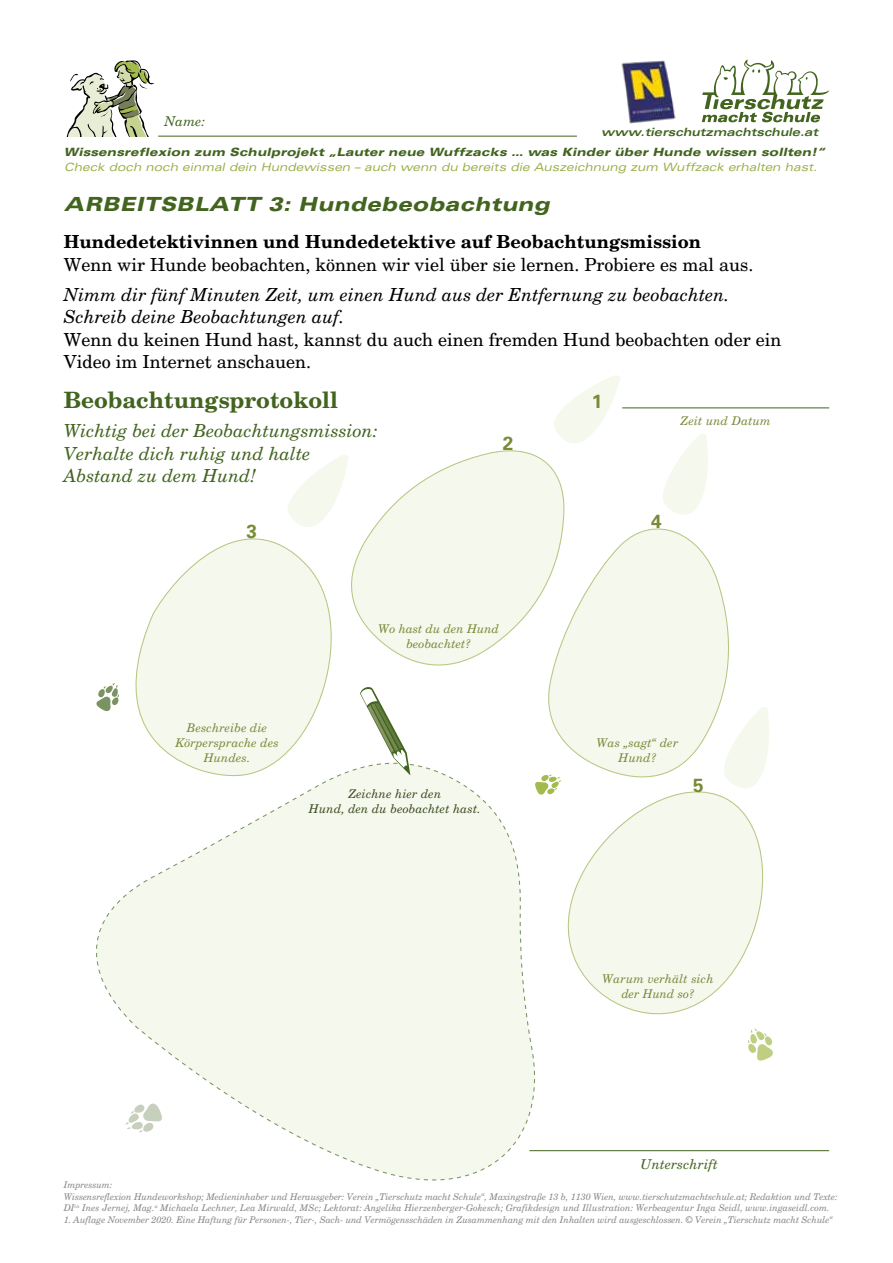
<style>
.page{position:relative;width:893px;height:1263px;background:#fff}
.page>*{position:absolute;margin:0;border:0;box-sizing:border-box;transform-origin:0 0}
.t1{font:700 22.5px "New Century Schlbk";color:#42641f}
.t2{font:italic 900 expanded 19.5px "Univers";letter-spacing:.02em;color:#42641f}
.t3{font:700 18.9px "Univers";color:#788b39}
.t4{font:18px/22.5px "New Century Schlbk";color:#000}
.t5{font:italic 18px/22.5px "New Century Schlbk";color:#000}
.t6{font:italic 18px/22.5px "New Century Schlbk";color:#42641f}
.t7{font:700 18px "New Century Schlbk";color:#000}
.t8{font:italic 13.5px "New Century Schlbk";letter-spacing:.01em;color:#42641f}
.t9{font:italic 12px/15px "New Century Schlbk";letter-spacing:.01em;color:#788b39;text-align:center}
.t10{font:italic 12px/15px "New Century Schlbk";letter-spacing:.01em;color:#3d4b20;text-align:center}
.t11{font:italic expanded 11.4px "Univers";color:#99b049}
.t12{font:italic 900 expanded 11.4px "Univers";letter-spacing:.01em;color:#42641f}
.t13{font:italic 700 expanded 11.4px "Univers";color:#42641f}
.t14{font:italic 9.3px/11.7px "New Century Schlbk";letter-spacing:-.01em;color:#868786}
</style>
<div class="page">
<svg style="left:702px;top:59px;width:127px;height:63px"></svg>
<hr style="left:158px;top:136px;width:419px;height:1px;background:#42641f">
<svg style="left:67px;top:60px;width:87px;height:77px"></svg>
<img style="left:621px;top:60px;width:55px;height:64px">
<svg style="left:554px;top:375px;width:66px;height:68px"></svg>
<svg style="left:735px;top:707px;width:34px;height:66px"></svg>
<svg style="left:663px;top:434px;width:45px;height:78px"></svg>
<svg style="left:294px;top:455px;width:50px;height:40px"></svg>
<svg style="left:135px;top:495px;width:203px;height:188px"></svg>
<svg style="left:549px;top:512px;width:186px;height:261px"></svg>
<svg style="left:344px;top:442px;width:223px;height:231px"></svg>
<svg style="left:567px;top:773px;width:197px;height:242px"></svg>
<svg style="left:748px;top:1028px;width:25px;height:33px"></svg>
<svg style="left:96px;top:683px;width:465px;height:498px"></svg>
<hr style="left:529px;top:1150px;width:300px;height:1px;background:#42641f">
<hr style="left:622px;top:407px;width:207px;height:1px;background:#42641f">
<h3 class="t8" style="left:164px;top:113px;width:43px">Name:</h3>
<p class="t13" style="left:601px;top:126px;width:219px">www.tierschutzmachtschule.at</p>
<p class="t12" style="left:64px;top:146px;width:763px">Wissensreflexion zum Schulprojekt „Lauter neue Wuffzacks … was Kinder über Hunde wissen sollten!“</p>
<p class="t11" style="left:64px;top:161px;width:755px">Check doch noch einmal dein Hundewissen – auch wenn du bereits die Auszeichnung zum Wuffzack erhalten hast.</p>
<h2 class="t2" style="left:64px;top:193px;width:487px">ARBEITSBLATT 3: Hundebeobachtung</h2>
<h3 class="t7" style="left:64px;top:230px;width:639px">Hundedetektivinnen und Hundedetektive auf Beobachtungsmission</h3>
<h3 class="t4" style="left:64px;top:253px;width:691px">Wenn wir Hunde beobachten, können wir viel über sie lernen. Probiere es mal aus.</h3>
<h3 class="t5" style="left:64px;top:283px;width:667px">Nimm dir fünf Minuten Zeit, um einen Hund aus der Entfernung zu beobachten.<br>Schreib deine Beobachtungen auf.</h3>
<h3 class="t4" style="left:64px;top:328px;width:719px">Wenn du keinen Hund hast, kannst du auch einen fremden Hund beobachten oder ein<br>Video im Internet anschauen.</h3>
<h1 class="t1" style="left:64px;top:386px;width:276px">Beobachtungsprotokoll</h1>
<h3 class="t3" style="left:592px;top:390px;width:12px">1</h3>
<h3 class="t6" style="left:64px;top:419px;width:315px">Wichtig bei der Beobachtungsmission:<br>Verhalte dich ruhig und halte<br>Abstand zu dem Hund!</h3>
<h3 class="t3" style="left:247px;top:521px;width:12px">3</h3>
<h3 class="t3" style="left:503px;top:433px;width:12px">2</h3>
<p class="t9" style="left:175px;top:721px;width:105px">Beschreibe die<br>Körpersprache des<br>Hundes.</p>
<p class="t9" style="left:378px;top:621px;width:122px">Wo hast du den Hund beobachtet?</p>
<p class="t10" style="left:309px;top:786px;width:173px">Zeichne hier den<br>Hund, den du beobachtet hast.</p>
<p class="t9" style="left:681px;top:413px;width:92px">Zeit und Datum</p>
<h3 class="t3" style="left:651px;top:511px;width:12px">4</h3>
<p class="t9" style="left:597px;top:736px;width:83px">Was „sagt“ der<br>Hund?</p>
<h3 class="t3" style="left:693px;top:774px;width:12px">5</h3>
<p class="t9" style="left:602px;top:971px;width:113px">Warum verhält sich der Hund so?</p>
<h3 class="t8" style="left:641px;top:1156px;width:79px">Unterschrift</h3>
<p class="t14" style="left:64px;top:1179px;width:775px">Impressum:<br>Wissensreflexion Hundeworkshop; Medieninhaber und Herausgeber: Verein „Tierschutz macht Schule“, Maxingstraße 13 b, 1130 Wien, www.tierschutzmachtschule.at; Redaktion und Texte:<br>DI<sup>in</sup> Ines Jernej, Mag.<sup>a</sup> Michaela Lechner, Lea Mirwald, MSc; Lektorat: Angelika Hierzenberger-Gokesch; Grafikdesign und Illustration: Werbeagentur Inga Seidl, www.ingaseidl.com.</p>
<p class="t14" style="left:64px;top:1214px;width:771px">1. Auflage November 2020. Eine Haftung für Personen-, Tier-, Sach- und Vermögensschäden in Zusammenhang mit den Inhalten wird ausgeschlossen. © Verein „Tierschutz macht Schule“</p>
</div>
